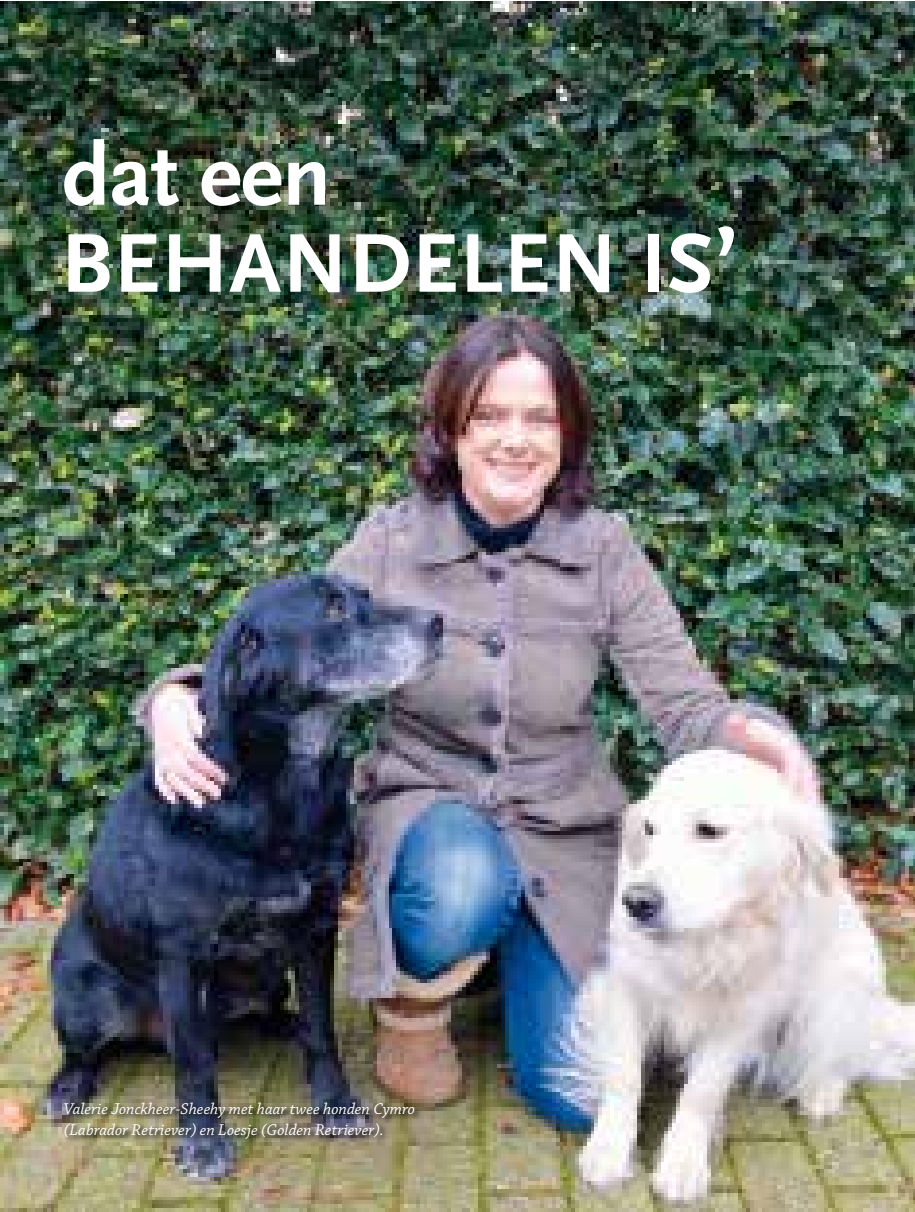
<style>
.page{position:relative;width:915px;height:1212px;background:#fff}
.page>*{position:absolute;margin:0;border:0;box-sizing:border-box;transform-origin:0 0}
.t1{font:700 90px "Scala Sans Pro";letter-spacing:-.01em;color:#fff}
.t2{font:700 87px "Scala Sans Pro";letter-spacing:.01em;color:#fff}
.t3{font:italic 16.5px/21px "Chaparral Pro";color:#fff}
.s1{font-size:96px}
</style>
<div class="page">
<img style="left:0;top:1px;width:914px;height:1211px">
<img style="left:63px;top:1101px;width:358px;height:44px">
<h1 class="t1" style="left:62px;top:123px;width:270px">dat een</h1>
<h2 class="t2" style="left:61px;top:212px;width:678px">BEHANDELEN IS<span class="s1">’</span></h2>
<p class="t3" style="left:64px;top:1098px;width:352px">Valerie Jonckheer-Sheehy met haar twee honden Cymro (Labrador Retriever) en Loesje (Golden Retriever).</p>
</div>
